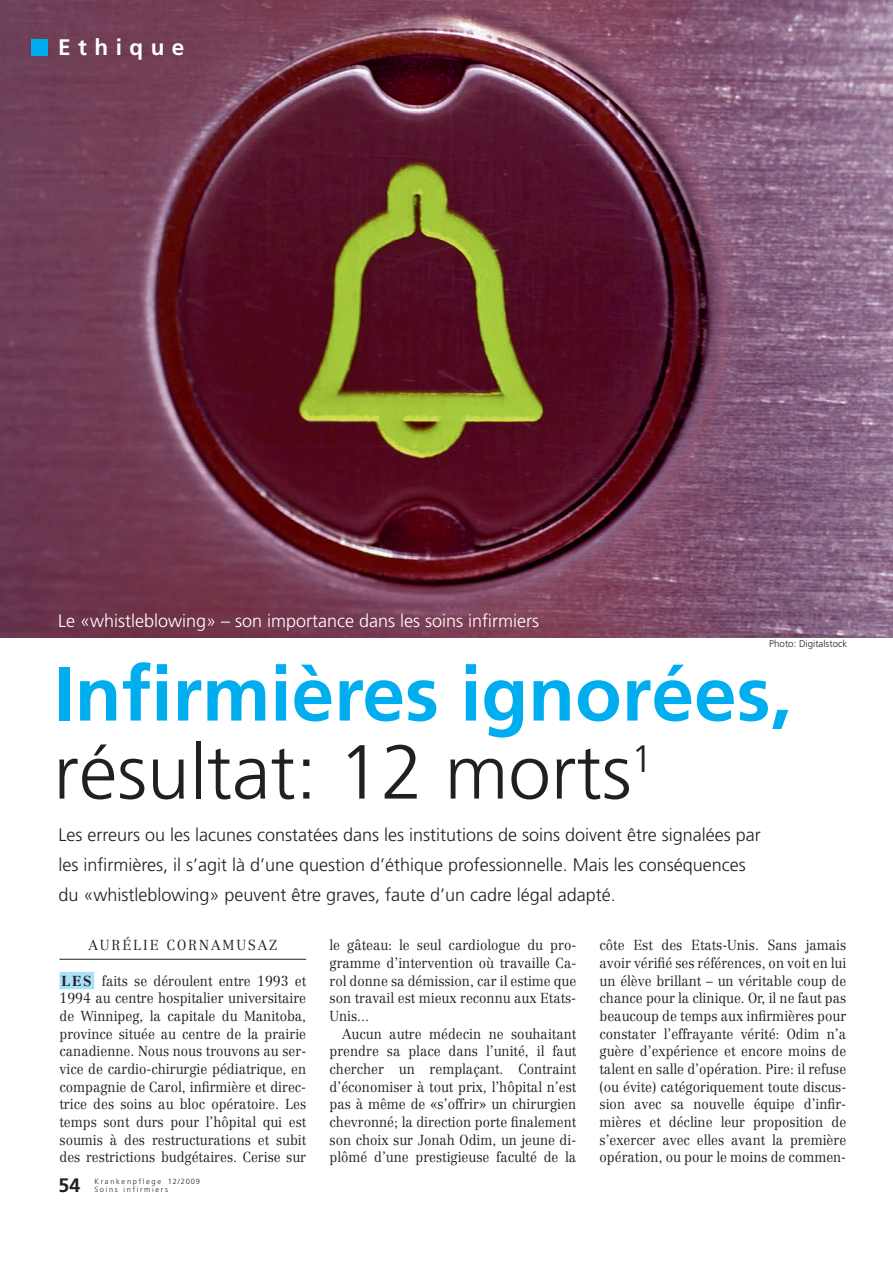
<style>
.page{position:relative;width:893px;height:1263px;background:#fff}
.page>*{position:absolute;margin:0;border:0;box-sizing:border-box;transform-origin:0 0}
.t1{font:700 76.5px/78px "Frutiger";color:#00aeef}
.t2{font:700 22.5px "Frutiger";letter-spacing:.335em;color:#fff}
.t3{font:700 19.5px "Frutiger";color:#231f20}
.t4{font:300 18px/30px "Frutiger";color:#231f20}
.t5{font:300 18px "Frutiger";color:#fff}
.t6{font:300 14.25px/17.7px "Centennial";color:#231f20;text-align:justify;scale:.93 1}
.t7{font:300 14.25px "Centennial";letter-spacing:.15em;color:#231f20;scale:.94 1}
.t8{font:300 9.75px "Frutiger";color:#231f20}
.t9{font:300 7.5px/8.2px "Frutiger";letter-spacing:.22em;color:#231f20}
.s1{font-weight:300;color:#231f20}
.s2{font-weight:700;color:#aae0f9}
</style>
<div class="page">
<img style="left:0;top:0;width:893px;height:638px">
<hr style="left:60px;top:959px;width:246px;height:1px;background:#231f20">
<div style="left:60px;top:972px;width:34px;height:17px;background:#aae0f9"></div>
<div style="left:32px;top:39px;width:16px;height:16px;background:#00aeef"></div>
<h2 class="t2" style="left:58px;top:38px;width:128px">Ethique</h2>
<p class="t5" style="left:58px;top:613px;width:483px">Le «whistleblowing» – son importance dans les soins infirmiers</p>
<p class="t8" style="left:769px;top:639px;width:80px">Photo: Digitalstock</p>
<h1 class="t1" style="left:54px;top:661px;width:740px">Infirmières ignorées, <span class="s1">résultat: 12 morts</span><sup>1</sup></h1>
<p class="t4" style="left:58px;top:821px;width:704px">Les erreurs ou les lacunes constatées dans les institutions de soins doivent être signalées par les infirmières, il s’agit là d’une question d’éthique professionnelle. Mais les conséquences du «whistleblowing» peuvent être graves, faute d’un cadre légal adapté.</p>
<p class="t6" style="left:600px;top:938px;width:267px">côte Est des Etats-Unis. Sans jamais avoir vérifié ses références, on voit en lui un élève brillant – un véritable coup de chance pour la clinique. Or, il ne faut pas beaucoup de temps aux infirmières pour constater l’effrayante vérité: Odim n’a guère d’expérience et encore moins de talent en salle d’opération. Pire: il refuse (ou évite) catégoriquement toute discus&shy;sion avec sa nouvelle équipe d’infir&shy;mières et décline leur proposition de s’exercer avec elles avant la première opération, ou pour le moins de commen-</p>
<p class="t7" style="left:88px;top:940px;width:202px">AURÉLIE CORNAMUSAZ</p>
<p class="t6" style="left:60px;top:973px;width:267px"><span class="s2">LES</span> faits se déroulent entre 1993 et 1994 au centre hospitalier universitaire de Winnipeg, la capitale du Manitoba, province située au centre de la prairie canadienne. Nous nous trouvons au ser&shy;vice de cardio-chirurgie pédiatrique, en compagnie de Carol, infirmière et direc&shy;trice des soins au bloc opératoire. Les temps sont durs pour l’hôpital qui est soumis à des restructurations et subit des restrictions budgétaires. Cerise sur</p>
<p class="t6" style="left:330px;top:938px;width:267px">le gâteau: le seul cardiologue du pro&shy;gramme d’intervention où travaille Ca&shy;rol donne sa démission, car il estime que son travail est mieux reconnu aux Etats-Unis...</p>
<p class="t6" style="left:330px;top:1026px;width:267px;text-indent:13px">Aucun autre médecin ne souhaitant prendre sa place dans l’unité, il faut chercher un remplaçant. Contraint d’économiser à tout prix, l’hôpital n’est pas à même de «s’offrir» un chirurgien chevronné; la direction porte finalement son choix sur Jonah Odim, un jeune di&shy;plômé d’une prestigieuse faculté de la</p>
<h3 class="t3" style="left:59px;top:1178px;width:23px">54</h3>
<p class="t9" style="left:95px;top:1178px;width:107px">Krankenpflege 12/2009<br>Soins infirmiers</p>
</div>
